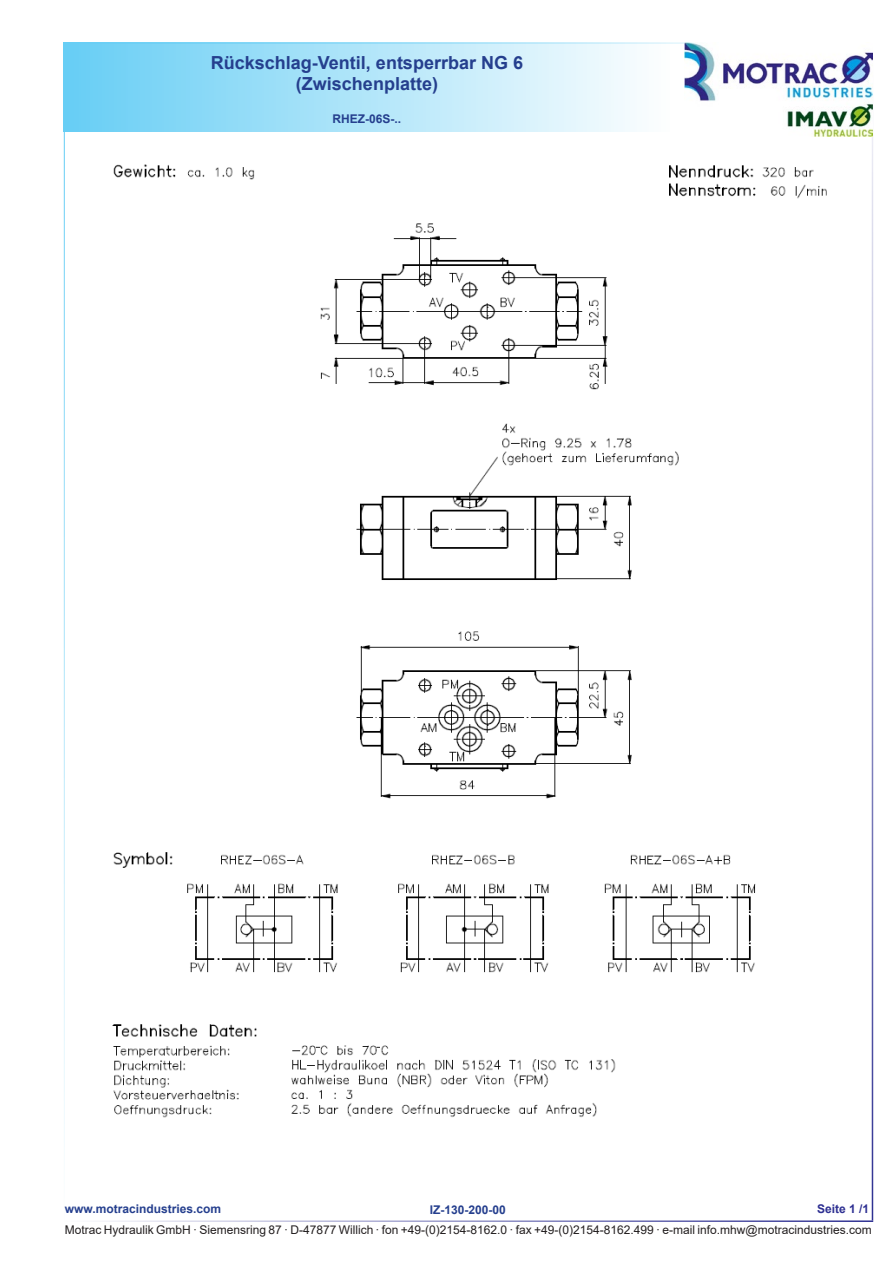
<style>
.page{position:relative;width:893px;height:1263px;background:#fff}
.page>*{position:absolute;margin:0;border:0;box-sizing:border-box;transform-origin:0 0}
.t1{font:700 18px/21.6px "Arial";color:#253f8e;text-align:center}
.t2{font:12px "Arial";color:#231f20}
.t3{font:700 12px "Arial";color:#253f8e}
.t4{font:700 12px "Arial";color:#2e3092}
</style>
<div class="page">
<div style="left:64px;top:43px;width:606px;height:89px;background:linear-gradient(to right,#66cef5,#fdfefe)"></div>
<hr style="left:64px;top:43px;width:808px;height:1px;background:#67cef5">
<hr style="left:64px;top:1220px;width:809px;height:2px;background:#2e3092">
<hr style="left:64px;top:43px;width:1px;height:1177px;background:#67cef5">
<hr style="left:872px;top:43px;width:1px;height:1177px;background:#2e3092">
<img style="left:685px;top:43px;width:187px;height:93px">
<img style="left:113px;top:164px;width:714px;height:635px">
<img style="left:112px;top:852px;width:644px;height:266px">
<h1 class="t1" style="left:211px;top:52px;width:314px">Rückschlag-Ventil, entsperrbar NG 6 (Zwischenplatte)</h1>
<p class="t3" style="left:333px;top:110px;width:70px">RHEZ-06S-..</p>
<p class="t3" style="left:65px;top:1201px;width:158px">www.motracindustries.com</p>
<p class="t4" style="left:817px;top:1201px;width:54px">Seite 1 /1</p>
<p class="t2" style="left:65px;top:1221px;width:808px">Motrac Hydraulik GmbH · Siemensring 87 · D-47877 Willich · fon +49-(0)2154-8162.0 · fax +49-(0)2154-8162.499 · e-mail info.mhw@motracindustries.com</p>
<p class="t3" style="left:430px;top:1202px;width:78px">IZ-130-200-00</p>
</div>
